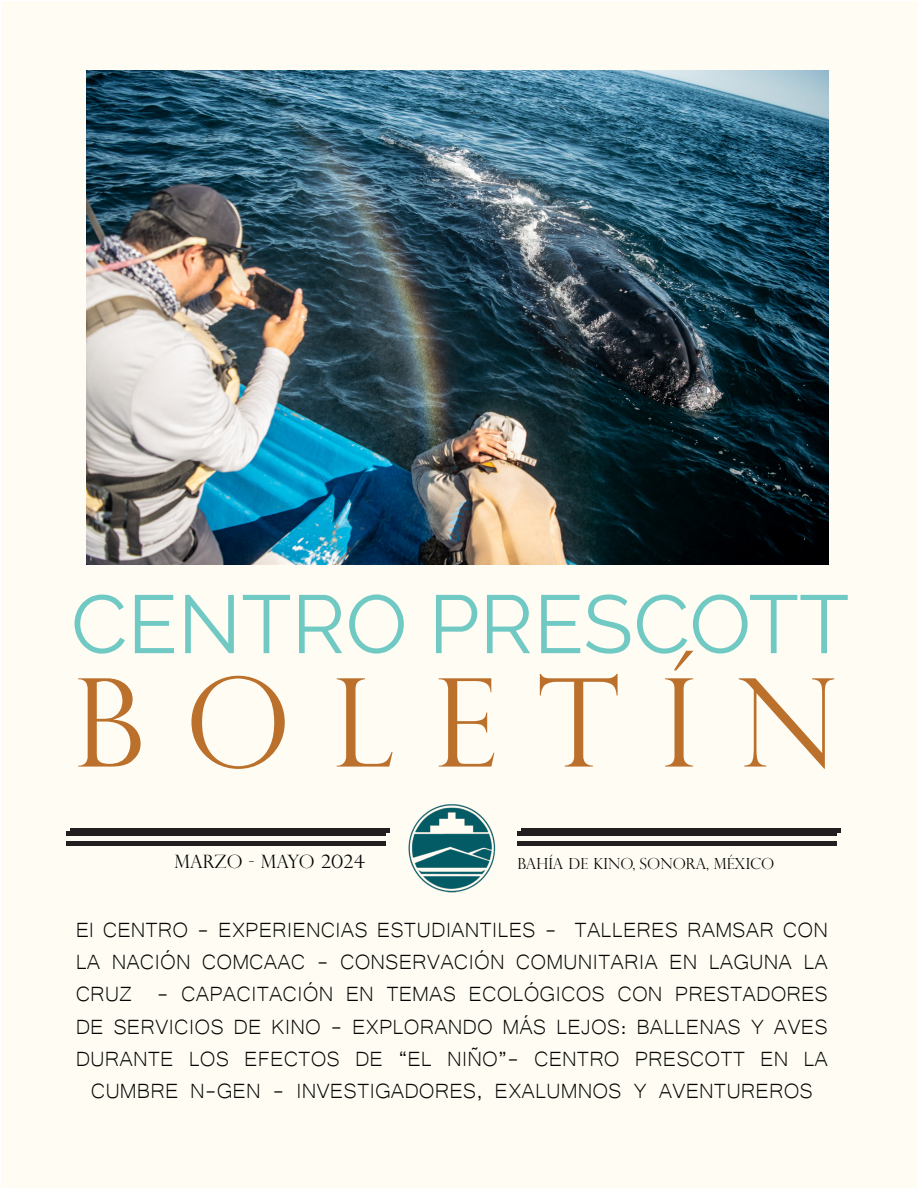
<style>
.page{position:relative;width:918px;height:1188px;background:#fff}
.page>*{position:absolute;margin:0;border:0;box-sizing:border-box;transform-origin:0 0}
.t1{font:300 122.7px "Perpetua Titling";color:#bb702b}
.t2{font:82.05px "Raleway";color:#71c9c4}
.t3{font:26.7px/32.1px "Microsoft Yi Baiti";color:#040503;text-align:center}
.t4{font:300 18.45px "Perpetua Titling";color:#040504}
.t5{font:300 15.3px "Perpetua Titling";color:#040504}
</style>
<div class="page">
<div style="left:1px;top:1px;width:917px;height:1187px;background:#fefcf3"></div>
<img style="left:87px;top:70px;width:741px;height:494px">
<div style="left:70px;top:828px;width:319px;height:5px;background:#231f20"></div>
<div style="left:521px;top:828px;width:320px;height:5px;background:#231f20"></div>
<hr style="left:66px;top:842px;width:319px;height:4px;background:#231f20">
<img style="left:408px;top:804px;width:88px;height:89px">
<hr style="left:518px;top:842px;width:319px;height:4px;background:#231f20">
<div style="left:66px;top:831px;width:319px;height:5px;background:#231f20"></div>
<div style="left:517px;top:831px;width:320px;height:5px;background:#231f20"></div>
<p class="t2" style="left:71px;top:577px;width:780px">CENTRO PRESCOTT</p>
<p class="t1" style="left:74px;top:649px;width:766px">B O L E T Í N</p>
<p class="t4" style="left:175px;top:850px;width:192px">MARZO - MAYo 2024</p>
<p class="t5" style="left:517px;top:854px;width:259px">BAHÍA DE KINO, SONORA, MÉXICO</p>
<p class="t3" style="left:76px;top:912px;width:754px">El CENTRO - EXPERIENCIAS ESTUDIANTILES - TALLERES RAMSAR CON LA NACIÓN COMCAAC - CONSERVACIÓN COMUNITARIA EN LAGUNA LA CRUZ - CAPACITACIÓN EN TEMAS ECOLÓGICOS CON PRESTADORES DE SERVICIOS DE KINO - EXPLORANDO MÁS LEJOS: BALLENAS Y AVES DURANTE LOS EFECTOS DE “EL NIÑO”- CENTRO PRESCOTT EN LA CUMBRE N-GEN - INVESTIGADORES, EXALUMNOS Y AVENTUREROS</p>
</div>
